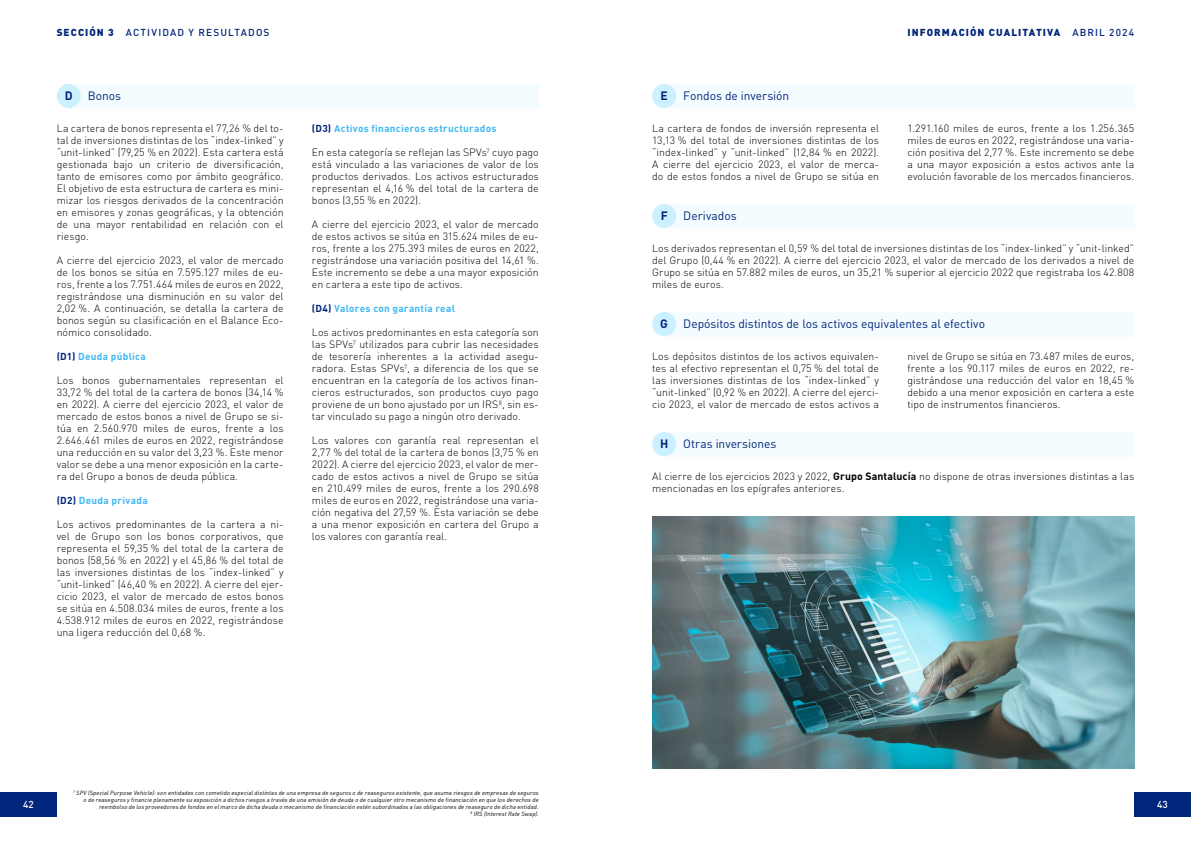
<style>
.page{position:relative;width:1191px;height:842px;background:#fff}
.page>*{position:absolute;margin:0;border:0;box-sizing:border-box;transform-origin:0 0}
.t1{font:12px "DIN Pro";letter-spacing:-.005em;color:#00257a}
.t2{font:700 12px "DIN Pro";color:#00257a}
.t3{font:300 10.5px/12px "DIN Pro";letter-spacing:.005em;color:#000;text-align:justify}
.t4{font:700 10px "DIN Pro";letter-spacing:.03em;color:#41b8f2}
.t5{font:900 10px "DIN Pro";letter-spacing:.105em;color:#00257a}
.t6{font:500 10px "DIN Pro";letter-spacing:.11em;color:#00257a}
.t7{font:500 10px "DIN Pro";color:#fff}
.t8{font:italic 6px/7.2px "DIN Pro";letter-spacing:.025em;color:#000;text-align:right}
.s1{font-weight:900}
.s2{font-weight:500}
.s3{color:#00257a}
.s4{font-weight:700}
</style>
<div class="page">
<div style="left:0;top:792px;width:57px;height:24px;background:#00257a"></div>
<div style="left:1134px;top:792px;width:57px;height:24px;background:#00257a"></div>
<div style="left:69px;top:84px;width:470px;height:24px;background:#f5fcff"></div>
<div style="left:664px;top:84px;width:470px;height:24px;background:#f5fcff"></div>
<div style="left:664px;top:204px;width:470px;height:24px;background:#f5fcff"></div>
<div style="left:664px;top:432px;width:470px;height:24px;background:#f5fcff"></div>
<div style="left:664px;top:312px;width:470px;height:24px;background:#f5fcff"></div>
<div style="left:57px;top:84px;width:24px;height:24px;background:#ccf0ff;border-radius:50%"></div>
<div style="left:652px;top:84px;width:24px;height:24px;background:#ccf0ff;border-radius:50%"></div>
<div style="left:652px;top:204px;width:24px;height:24px;background:#ccf0ff;border-radius:50%"></div>
<div style="left:652px;top:432px;width:24px;height:24px;background:#ccf0ff;border-radius:50%"></div>
<div style="left:652px;top:312px;width:24px;height:24px;background:#ccf0ff;border-radius:50%"></div>
<img style="left:652px;top:516px;width:482px;height:252px">
<p class="t6" style="left:57px;top:24px;width:214px"><span class="s1">SECCIÓN 3</span> ACTIVIDAD Y RESULTADOS</p>
<p class="t5" style="left:907px;top:24px;width:228px">INFORMACIÓN CUALITATIVA <span class="s2">ABRIL 2024</span></p>
<p class="t1" style="left:88px;top:86px;width:35px">Bonos</p>
<p class="t1" style="left:683px;top:86px;width:107px">Fondos de inversión</p>
<p class="t2" style="left:65px;top:86px;width:9px">D</p>
<p class="t2" style="left:660px;top:86px;width:9px">E</p>
<p class="t3" style="left:57px;top:121px;width:228px">La cartera de bonos representa el 77,26 % del to&shy;tal de inversiones distintas de los “index-linked” y “unit-linked” (79,25 % en 2022). Esta cartera está gestionada bajo un criterio de diversificación, tanto de emisores como por ámbito geográfico.<br>El objetivo de esta estructura de cartera es mini&shy;mizar los riesgos derivados de la concentración en emisores y zonas geográficas, y la obtención de una mayor rentabilidad en relación con el riesgo.</p>
<p class="t3" style="left:57px;top:253px;width:228px">A cierre del ejercicio 2023, el valor de mercado de los bonos se sitúa en 7.595.127 miles de eu&shy;ros, frente a los 7.751.464 miles de euros en 2022, registrándose una disminución en su valor del 2,02 %. A continuación, se detalla la cartera de bonos según su clasificación en el Balance Eco&shy;nómico consolidado.</p>
<p class="t4" style="left:57px;top:348px;width:91px"><span class="s3">(D1)</span> Deuda pública</p>
<p class="t3" style="left:57px;top:373px;width:228px">Los bonos gubernamentales representan el 33,72 % del total de la cartera de bonos (34,14 % en 2022). A cierre del ejercicio 2023, el valor de mercado de estos bonos a nivel de Grupo se si&shy;túa en 2.560.970 miles de euros, frente a los 2.646.461 miles de euros en 2022, registrándose una reducción en su valor del 3,23 %. Este menor valor se debe a una menor exposición en la carte&shy;ra del Grupo a bonos de deuda pública.</p>
<p class="t4" style="left:57px;top:492px;width:93px"><span class="s3">(D2)</span> Deuda privada</p>
<p class="t3" style="left:57px;top:517px;width:228px">Los activos predominantes de la cartera a ni&shy;vel de Grupo son los bonos corporativos, que representa el 59,35 % del total de la cartera de bonos (58,56 % en 2022) y el 45,86 % del total de las inversiones distintas de los “index-linked” y “unit-linked” (46,40 % en 2022). A cierre del ejer&shy;cicio 2023, el valor de mercado de estos bonos se sitúa en 4.508.034 miles de euros, frente a los 4.538.912 miles de euros en 2022, registrándose una ligera reducción del 0,68 %.</p>
<p class="t4" style="left:312px;top:120px;width:186px"><span class="s3">(D3)</span> Activos financieros estructurados</p>
<p class="t3" style="left:312px;top:145px;width:228px">En esta categoría se reflejan las SPVs<sup>7</sup> cuyo pago está vinculado a las variaciones de valor de los productos derivados. Los activos estructurados representan el 4,16 % del total de la cartera de bonos (3,55 % en 2022).</p>
<p class="t3" style="left:312px;top:217px;width:228px">A cierre del ejercicio 2023, el valor de mercado de estos activos se sitúa en 315.624 miles de eu&shy;ros, frente a los 275.393 miles de euros en 2022, registrándose una variación positiva del 14,61 %.<br>Este incremento se debe a una mayor exposición en cartera a este tipo de activos.</p>
<p class="t4" style="left:312px;top:300px;width:145px"><span class="s3">(D4)</span> Valores con garantía real</p>
<p class="t3" style="left:312px;top:325px;width:228px">Los activos predominantes en esta categoría son las SPVs<sup>7</sup> utilizados para cubrir las necesidades de tesorería inherentes a la actividad asegu&shy;radora. Estas SPVs<sup>7</sup>, a diferencia de los que se encuentran en la categoría de los activos finan&shy;cieros estructurados, son productos cuyo pago proviene de un bono ajustado por un IRS<sup>8</sup>, sin es&shy;tar vinculado su pago a ningún otro derivado.</p>
<p class="t3" style="left:312px;top:433px;width:228px">Los valores con garantía real representan el 2,77 % del total de la cartera de bonos (3,75 % en 2022). A cierre del ejercicio 2023, el valor de mer&shy;cado de estos activos a nivel de Grupo se sitúa en 210.499 miles de euros, frente a los 290.698 miles de euros en 2022, registrándose una varia&shy;ción negativa del 27,59 %. Esta variación se debe a una menor exposición en cartera del Grupo a los valores con garantía real.</p>
<p class="t3" style="left:652px;top:121px;width:228px">La cartera de fondos de inversión representa el 13,13 % del total de inversiones distintas de los “index-linked” y “unit-linked” (12,84 % en 2022).<br>A cierre del ejercicio 2023, el valor de merca&shy;do de estos fondos a nivel de Grupo se sitúa en</p>
<p class="t3" style="left:907px;top:121px;width:228px">1.291.160 miles de euros, frente a los 1.256.365 miles de euros en 2022, registrándose una varia&shy;ción positiva del 2,77 %. Este incremento se debe a una mayor exposición a estos activos ante la evolución favorable de los mercados financieros.</p>
<p class="t2" style="left:660px;top:206px;width:9px">F</p>
<p class="t1" style="left:683px;top:206px;width:55px">Derivados</p>
<p class="t3" style="left:652px;top:241px;width:483px">Los derivados representan el 0,59 % del total de inversiones distintas de los “index-linked” y “unit-linked” del Grupo (0,44 % en 2022). A cierre del ejercicio 2023, el valor de mercado de los derivados a nivel de Grupo se sitúa en 57.882 miles de euros, un 35,21 % superior al ejercicio 2022 que registraba los 42.808 miles de euros.</p>
<p class="t2" style="left:660px;top:314px;width:9px">G</p>
<p class="t1" style="left:683px;top:314px;width:303px">Depósitos distintos de los activos equivalentes al efectivo</p>
<p class="t3" style="left:652px;top:349px;width:228px">Los depósitos distintos de los activos equivalen&shy;tes al efectivo representan el 0,75 % del total de las inversiones distintas de los “index-linked” y “unit-linked” (0,92 % en 2022). A cierre del ejerci&shy;cio 2023, el valor de mercado de estos activos a</p>
<p class="t3" style="left:907px;top:349px;width:228px">nivel de Grupo se sitúa en 73.487 miles de euros, frente a los 90.117 miles de euros en 2022, re&shy;gistrándose una reducción del valor en 18,45 % debido a una menor exposición en cartera a este tipo de instrumentos financieros.</p>
<p class="t2" style="left:660px;top:434px;width:10px">H</p>
<p class="t1" style="left:683px;top:434px;width:95px">Otras inversiones</p>
<p class="t3" style="left:652px;top:469px;width:483px">Al cierre de los ejercicios 2023 y 2022, <span class="s4">Grupo Santalucía</span> no dispone de otras inversiones distintas a las mencionadas en los epígrafes anteriores.</p>
<p class="t8" style="left:73px;top:788px;width:467px"><sup>7</sup> SPV (Special Purpose Vehicle): son entidades con cometido especial distintas de una empresa de seguros o de reaseguros existente, que asuma riesgos de empresas de seguros o de reaseguros y financie plenamente su exposición a dichos riesgos a través de una emisión de deuda o de cualquier otro mecanismo de financiación en que los derechos de reembolso de los proveedores de fondos en el marco de dicha deuda o mecanismo de financiación estén subordinados a las obligaciones de reaseguro de dicha entidad.<br><sup>8</sup> IRS (Interest Rate Swap).</p>
<p class="t7" style="left:23px;top:796px;width:12px">42</p>
<p class="t7" style="left:1157px;top:796px;width:12px">43</p>
</div>
